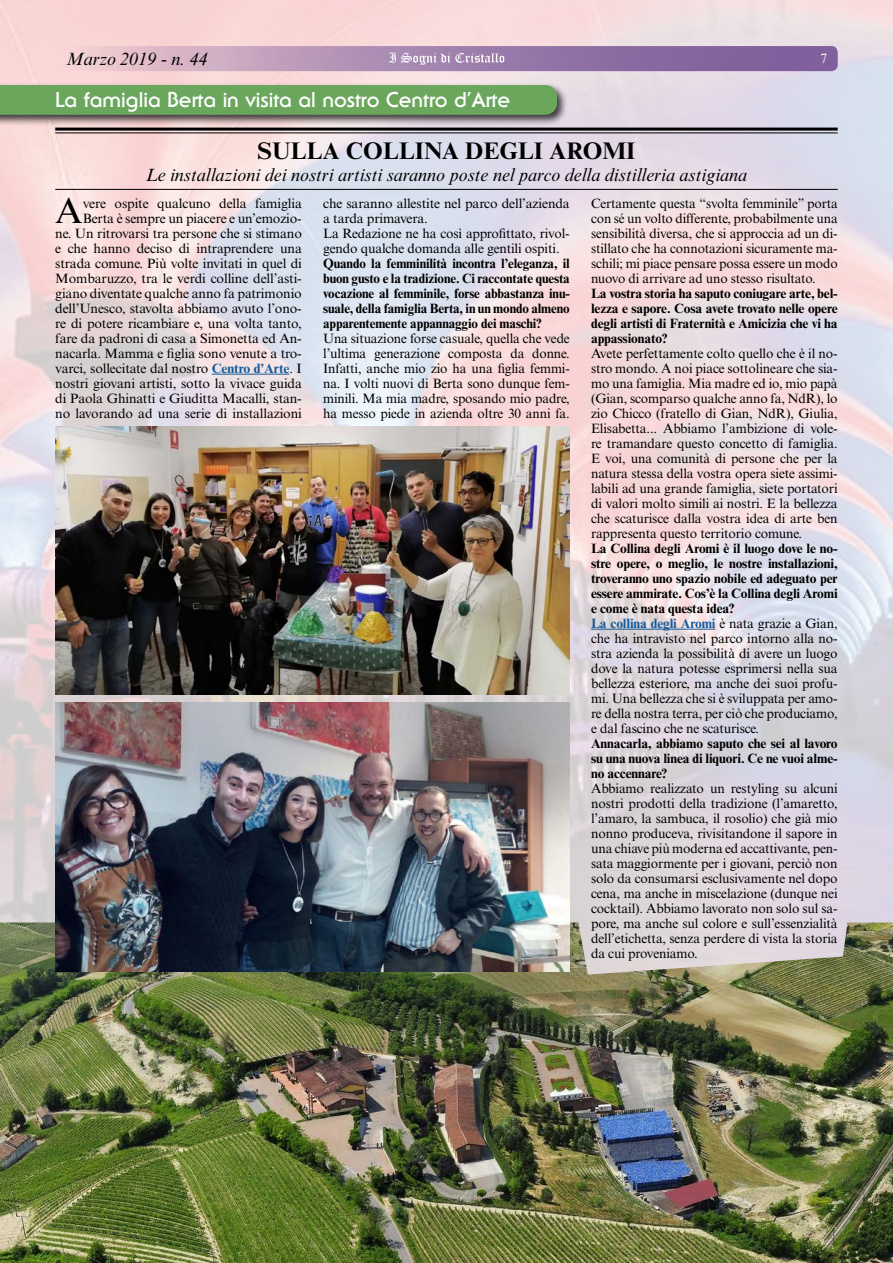
<style>
.page{position:relative;width:893px;height:1263px;background:#fff}
.page>*{position:absolute;margin:0;border:0;box-sizing:border-box;transform-origin:0 0}
.t1{font:35.4px "Times New Roman MT Std";color:#000}
.t2{font:700 24px "Times New Roman MT Std";color:#000}
.t3{font:700 21px "Serif Gothic Std";color:#fff}
.t4{font:italic 18px "Times New Roman MT Std";color:#000}
.t5{font:13.5px/15px "Times New Roman MT Std";letter-spacing:-.01em;color:#000;text-align:justify}
.t6{font:700 13.5px/15px "Times New Roman MT Std";letter-spacing:-.01em;color:#000;text-align:justify}
.t7{font:13.5px "Times New Roman MT Std";color:#fff}
.s1{font-weight:700;color:#165b9a}
.s2{font-weight:700}
</style>
<div class="page">
<img style="left:0;top:0;width:893px;height:922px">
<hr style="left:55px;top:128px;width:783px;height:3px;background:#000">
<hr style="left:55px;top:133px;width:783px;height:1px;background:#000">
<hr style="left:55px;top:189px;width:783px;height:1px;background:#000">
<hr style="left:212px;top:374px;width:77px;height:1px;background:#165b9a">
<div style="left:0;top:82px;width:569px;height:44px;background:#000;opacity:.75"></div>
<div style="left:0;top:85px;width:557px;height:30px;background:#6ba65d"></div>
<img style="left:0;top:922px;width:893px;height:341px">
<img style="left:55px;top:703px;width:515px;height:268px">
<img style="left:55px;top:426px;width:515px;height:268px">
<hr style="left:591px;top:629px;width:124px;height:1px;background:#165b9a">
<svg style="left:55px;top:46px;width:783px;height:25px;background:#ab8bb1"></svg>
<svg style="left:389px;top:52px;width:115px;height:13px"></svg>
<h3 class="t4" style="left:66px;top:49px;width:143px">Marzo 2019 - n. 44</h3>
<p class="t7" style="left:820px;top:50px;width:8px">7</p>
<h3 class="t3" style="left:55px;top:88px;width:456px">La famiglia Berta in visita al nostro Centro d’Arte</h3>
<h2 class="t2" style="left:257px;top:136px;width:379px">SULLA COLLINA DEGLI AROMI</h2>
<h3 class="t4" style="left:146px;top:164px;width:603px">Le installazioni dei nostri artisti saranno poste nel parco della distilleria astigiana</h3>
<h1 class="t1" style="left:55px;top:190px;width:29px">A</h1>
<p class="t5" style="left:55px;top:196px;width:248px;text-align:right">vere ospite qualcuno della famiglia Berta è sempre un piacere e un’emozio-<br>ne. Un ritrovarsi tra persone che si stimano e che hanno deciso di intraprendere una strada comune. Più volte invitati in quel di Mombaruzzo, tra le verdi colline dell’asti&shy;giano diventate qualche anno fa patrimonio dell’Unesco, stavolta abbiamo avuto l’ono&shy;re di potere ricambiare e, una volta tanto, fare da padroni di casa a Simonetta ed An&shy;nacarla. Mamma e figlia sono venute a tro&shy;varci, sollecitate dal nostro <span class="s1">Centro d’Arte</span>. I nostri giovani artisti, sotto la vivace guida di Paola Ghinatti e Giuditta Macalli, stan&shy;no lavorando ad una serie di installazioni</p>
<p class="t5" style="left:323px;top:196px;width:248px;text-align:left">che saranno allestite nel parco dell’azienda a tarda primavera.<br>La Redazione ne ha così approfittato, rivol&shy;gendo qualche domanda alle gentili ospiti.</p>
<p class="t6" style="left:323px;top:255px;width:248px">Quando la femminilità incontra l’eleganza, il buon gusto e la tradizione. Ci raccontate questa vocazione al femminile, forse abbastanza inu&shy;suale, della famiglia Berta, in un mondo almeno apparentemente appannaggio dei maschi?</p>
<p class="t5" style="left:323px;top:331px;width:248px">Una situazione forse casuale, quella che vede l’ultima generazione composta da donne.<br>Infatti, anche mio zio ha una figlia femmi&shy;na. I volti nuovi di Berta sono dunque fem&shy;minili. Ma mia madre, sposando mio padre, ha messo piede in azienda oltre 30 anni fa.</p>
<p class="t5" style="left:591px;top:196px;width:248px">Certamente questa “svolta femminile” porta con sé un volto differente, probabilmente una sensibilità diversa, che si approccia ad un di&shy;stillato che ha connotazioni sicuramente ma&shy;schili; mi piace pensare possa essere un modo nuovo di arrivare ad uno stesso risultato.</p>
<p class="t6" style="left:591px;top:285px;width:248px">La vostra storia ha saputo coniugare arte, bel&shy;lezza e sapore. Cosa avete trovato nelle opere degli artisti di Fraternità e Amicizia che vi ha appassionato?</p>
<p class="t5" style="left:591px;top:346px;width:248px">Avete perfettamente colto quello che è il no&shy;stro mondo. A noi piace sottolineare che sia&shy;mo una famiglia. Mia madre ed io, mio papà (Gian, scomparso qualche anno fa, NdR), lo zio Chicco (fratello di Gian, NdR), Giulia, Elisabetta... Abbiamo l’ambizione di vole&shy;re tramandare questo concetto di famiglia.<br>E voi, una comunità di persone che per la natura stessa della vostra opera siete assimi&shy;labili ad una grande famiglia, siete portatori di valori molto simili ai nostri. E la bellezza che scaturisce dalla vostra idea di arte ben rappresenta questo territorio comune.</p>
<p class="t5" style="left:591px;top:541px;width:248px;text-align:left"><span class="s2">La Collina degli Aromi è il luogo dove le no&shy;stre opere, o meglio, le nostre installazioni, troveranno uno spazio nobile ed adeguato per essere ammirate. Cos’è la Collina degli Aromi e come è nata questa idea?<br></span><span class="s1">La collina degli Aromi</span> è nata grazie a Gian, che ha intravisto nel parco intorno alla no&shy;stra azienda la possibilità di avere un luogo dove la natura potesse esprimersi nella sua bellezza esteriore, ma anche dei suoi profu&shy;mi. Una bellezza che si è sviluppata per amo&shy;re della nostra terra, per ciò che produciamo, e dal fascino che ne scaturisce.</p>
<p class="t6" style="left:591px;top:735px;width:248px">Annacarla, abbiamo saputo che sei al lavoro su una nuova linea di liquori. Ce ne vuoi alme&shy;no accennare?</p>
<p class="t5" style="left:591px;top:781px;width:248px">Abbiamo realizzato un restyling su alcuni nostri prodotti della tradizione (l’amaretto, l’amaro, la sambuca, il rosolio) che già mio nonno produceva, rivisitandone il sapore in una chiave più moderna ed accattivante, pen&shy;sata maggiormente per i giovani, perciò non solo da consumarsi esclusivamente nel dopo cena, ma anche in miscelazione (dunque nei cocktail). Abbiamo lavorato non solo sul sa&shy;pore, ma anche sul colore e sull’essenzialità dell’etichetta, senza perdere di vista la storia da cui proveniamo.</p>
</div>
